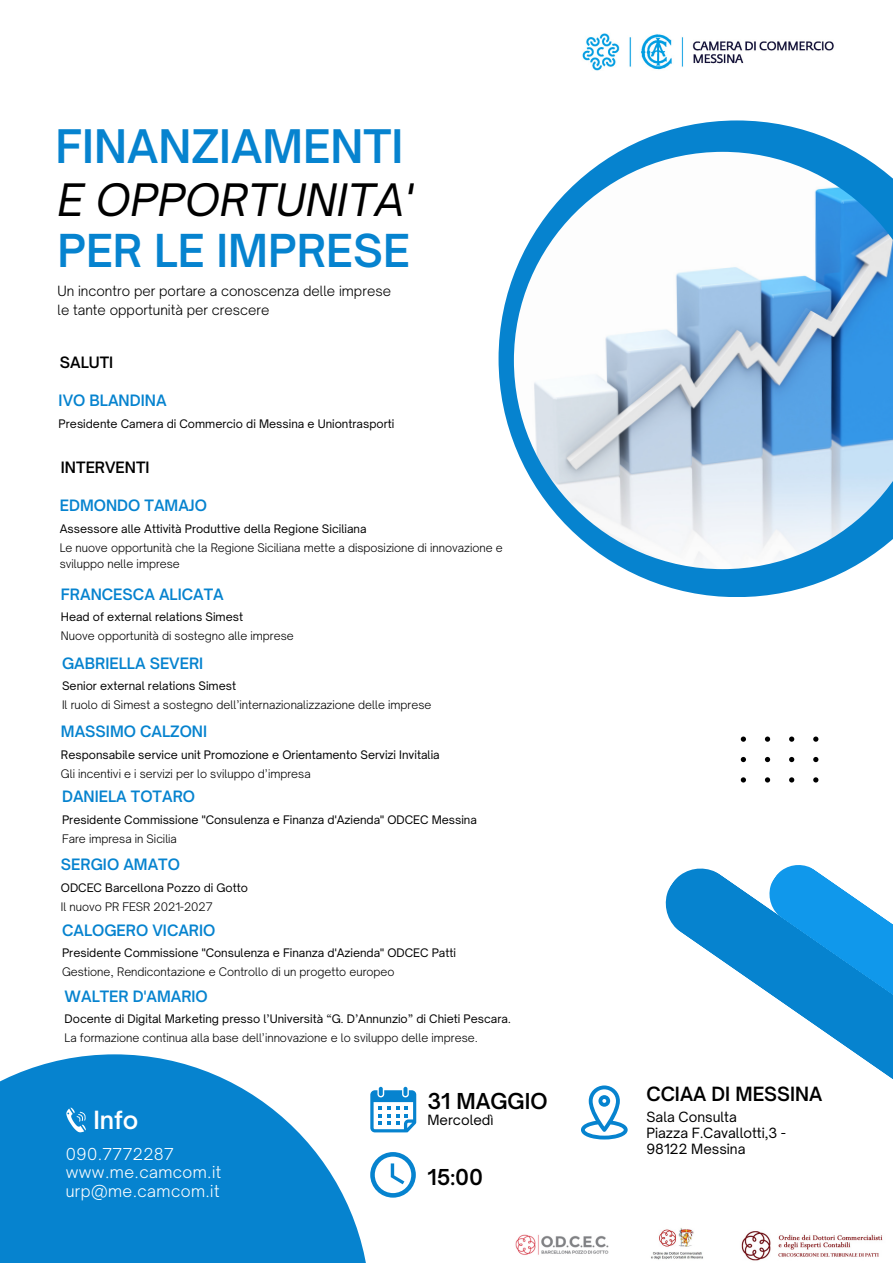
<style>
.page{position:relative;width:893px;height:1263px;background:#fff}
.page>*{position:absolute;margin:0;border:0;box-sizing:border-box;transform-origin:0 0}
.t1{font:600 44.25px "Open Sauce One";color:#0683cf}
.t2{font:600 43.42px "Open Sauce One";color:#0683cf}
.t3{font:italic 42.75px "Open Sauce One";color:#000}
.t4{font:600 24px "Open Sauce One";color:#fff}
.t5{font:600 21px "Open Sauce One";color:#000}
.t6{font:600 18.75px "Open Sauce One";color:#000}
.t7{font:300 15.75px "Open Sauce One";letter-spacing:.025em;color:#fff}
.t8{font:600 15px "Open Sauce One";color:#0683cf}
.t9{font:600 15px "Open Sauce One";color:#000}
.t10{font:300 13.5px/18.6px "Open Sauce One";color:#000}
.t11{font:13.5px/15.8px "Open Sauce One";color:#000}
.t12{font:11.25px "Open Sauce One";color:#000}
.t13{font:300 11.25px/15.8px "Open Sauce One";color:#000}
</style>
<div class="page">
<svg style="left:498px;top:120px;width:358px;height:477px"></svg>
<img style="left:514px;top:152px;width:379px;height:417px">
<svg style="left:370px;top:1087px;width:46px;height:45px"></svg>
<svg style="left:370px;top:1152px;width:46px;height:45px"></svg>
<svg style="left:581px;top:1085px;width:46px;height:54px"></svg>
<svg style="left:0;top:1054px;width:366px;height:209px;fill:#0683cf"></svg>
<svg style="left:741px;top:736px;width:77px;height:47px"></svg>
<svg style="left:665px;top:868px;width:228px;height:211px"></svg>
<svg style="left:767px;top:865px;width:126px;height:145px"></svg>
<svg style="left:66px;top:1107px;width:20px;height:25px"></svg>
<img style="left:582px;top:33px;width:252px;height:38px">
<img style="left:515px;top:1234px;width:94px;height:21px">
<img style="left:651px;top:1228px;width:52px;height:32px">
<img style="left:741px;top:1231px;width:142px;height:30px">
<p class="t1" style="left:55px;top:119px;width:349px">FINANZIAMENTI</p>
<p class="t3" style="left:57px;top:173px;width:356px">E OPPORTUNITA'</p>
<p class="t2" style="left:57px;top:224px;width:354px">PER LE IMPRESE</p>
<p class="t10" style="left:57px;top:282px;width:335px">Un incontro per portare a conoscenza delle imprese le tante opportunità per crescere</p>
<p class="t9" style="left:60px;top:353px;width:55px">SALUTI</p>
<p class="t8" style="left:59px;top:391px;width:109px">IVO BLANDINA</p>
<p class="t12" style="left:59px;top:416px;width:337px">Presidente Camera di Commercio di Messina e Uniontrasporti</p>
<p class="t9" style="left:61px;top:458px;width:90px">INTERVENTI</p>
<p class="t8" style="left:60px;top:496px;width:149px">EDMONDO TAMAJO</p>
<p class="t12" style="left:60px;top:522px;width:308px">Assessore alle Attività Produttive della Regione Siciliana</p>
<p class="t13" style="left:60px;top:540px;width:444px">Le nuove opportunità che la Regione Siciliana mette a disposizione di innovazione e sviluppo nelle imprese</p>
<p class="t8" style="left:61px;top:585px;width:164px">FRANCESCA ALICATA</p>
<p class="t12" style="left:61px;top:610px;width:184px">Head of external relations Simest</p>
<p class="t13" style="left:61px;top:628px;width:234px">Nuove opportunità di sostegno alle imprese</p>
<p class="t8" style="left:62px;top:653px;width:143px">GABRIELLA SEVERI</p>
<p class="t12" style="left:62px;top:679px;width:175px">Senior external relations Simest</p>
<p class="t13" style="left:62px;top:697px;width:371px">Il ruolo di Simest a sostegno dell’internazionalizzazione delle imprese</p>
<p class="t8" style="left:61px;top:722px;width:148px">MASSIMO CALZONI</p>
<p class="t12" style="left:61px;top:747px;width:380px">Responsabile service unit Promozione e Orientamento Servizi Invitalia</p>
<p class="t13" style="left:61px;top:765px;width:251px">Gli incentivi e i servizi per lo sviluppo d’impresa</p>
<p class="t8" style="left:62px;top:787px;width:135px">DANIELA TOTARO</p>
<p class="t12" style="left:62px;top:813px;width:416px">Presidente Commissione "Consulenza e Finanza d'Azienda" ODCEC Messina</p>
<p class="t13" style="left:62px;top:831px;width:116px">Fare impresa in Sicilia</p>
<p class="t8" style="left:61px;top:855px;width:121px">SERGIO AMATO</p>
<p class="t12" style="left:61px;top:881px;width:189px">ODCEC Barcellona Pozzo di Gotto</p>
<p class="t13" style="left:61px;top:899px;width:153px">Il nuovo PR FESR 2021-2027</p>
<p class="t8" style="left:62px;top:921px;width:155px">CALOGERO VICARIO</p>
<p class="t12" style="left:62px;top:946px;width:395px">Presidente Commissione "Consulenza e Finanza d'Azienda" ODCEC Patti</p>
<p class="t13" style="left:62px;top:964px;width:334px">Gestione, Rendicontazione e Controllo di un progetto europeo</p>
<p class="t8" style="left:65px;top:987px;width:145px">WALTER D'AMARIO</p>
<p class="t12" style="left:65px;top:1012px;width:447px">Docente di Digital Marketing presso l’Università “G. D’Annunzio” di Chieti Pescara.</p>
<p class="t13" style="left:65px;top:1030px;width:415px">La formazione continua alla base dell’innovazione e lo sviluppo delle imprese.</p>
<p class="t4" style="left:93px;top:1105px;width:47px">Info</p>
<p class="t7" style="left:66px;top:1144px;width:110px">090.7772287</p>
<p class="t7" style="left:66px;top:1162px;width:157px">www.me.camcom.it</p>
<p class="t7" style="left:66px;top:1181px;width:155px">urp@me.camcom.it</p>
<p class="t5" style="left:427px;top:1088px;width:122px">31 MAGGIO</p>
<p class="t11" style="left:427px;top:1112px;width:68px">Mercoledì</p>
<p class="t5" style="left:427px;top:1164px;width:57px">15:00</p>
<p class="t6" style="left:646px;top:1082px;width:177px">CCIAA DI MESSINA</p>
<p class="t11" style="left:646px;top:1109px;width:92px">Sala Consulta</p>
<p class="t11" style="left:646px;top:1125px;width:141px">Piazza F.Cavallotti,3 -<br>98122 Messina</p>
</div>
